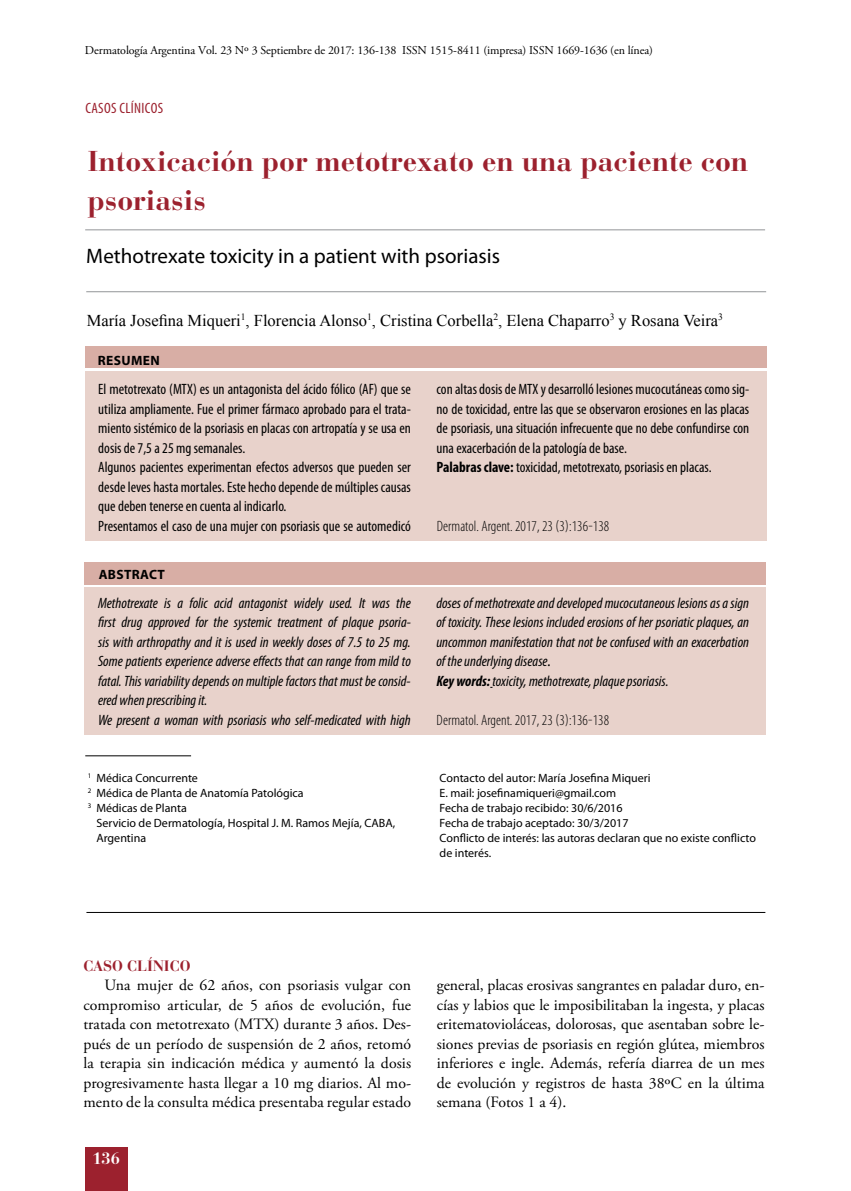
<style>
.page{position:relative;width:851px;height:1191px;background:#fff}
.page>*{position:absolute;margin:0;border:0;box-sizing:border-box;transform-origin:0 0}
.t1{font:700 28.5px/39px "Bauer Bodoni Std";color:#9c212e}
.t2{font:21px "Myriad Pro";color:#000}
.t3{font:16.5px "Times New Roman";color:#000}
.t4{font:700 16.5px "Bauer Bodoni Std";color:#fff}
.t5{font:15.75px/19.5px "Adobe Garamond Pro";color:#000;text-align:justify}
.t6{font:condensed 15px/19.5px "Myriad Pro";color:#000}
.t7{font:italic condensed 15px/19.5px "Myriad Pro";color:#000}
.t8{font:300 condensed 15px "Myriad Pro";letter-spacing:.005em;color:#000}
.t9{font:condensed 15px "Myriad Pro";letter-spacing:.025em;color:#9c212e}
.t10{font:700 15px "Bauer Bodoni Std";color:#9c212e}
.t11{font:700 13.5px "Myriad Pro";letter-spacing:.025em;color:#000}
.t12{font:12px/15px "Myriad Pro";color:#000}
.t13{font:12px "Adobe Garamond Pro";letter-spacing:-.01em;color:#000}
.s1{font-weight:700}
.s2{font-stretch:normal}
</style>
<div class="page">
<div style="left:85px;top:1146px;width:43px;height:45px;background:#9c212e"></div>
<div style="left:84px;top:587px;width:681px;height:147px;background:#e8d2cb"></div>
<div style="left:84px;top:562px;width:681px;height:22px;background:#d8aea5"></div>
<div style="left:85px;top:371px;width:681px;height:170px;background:#e8d2cb"></div>
<div style="left:85px;top:346px;width:681px;height:22px;background:#d8aea5"></div>
<hr style="left:85px;top:755px;width:106px;height:1px;background:#000">
<hr style="left:85px;top:229px;width:680px;height:1px;background:#939598">
<hr style="left:86px;top:291px;width:680px;height:1px;background:#939598">
<hr style="left:86px;top:912px;width:679px;height:1px;background:#000">
<p class="t13" style="left:85px;top:43px;width:569px">Dermatología Argentina Vol. 23 Nº 3 Septiembre de 2017: 136-138 ISSN 1515-8411 (impresa) ISSN 1669-1636 (en línea)</p>
<p class="t9" style="left:85px;top:98px;width:79px">CASOS CLÍNICOS</p>
<h1 class="t1" style="left:87px;top:142px;width:662px">Intoxicación por metotrexato en una paciente con psoriasis</h1>
<h2 class="t2" style="left:86px;top:243px;width:415px">Methotrexate toxicity in a patient with psoriasis</h2>
<p class="t3" style="left:87px;top:309px;width:637px">María Josefina Miqueri<sup>1</sup>, Florencia Alonso<sup>1</sup>, Cristina Corbella<sup>2</sup>, Elena Chaparro<sup>3</sup> y Rosana Veira<sup>3</sup></p>
<p class="t11" style="left:98px;top:351px;width:63px">RESUMEN</p>
<p class="t6" style="left:98px;top:379px;width:314px">El metotrexato (MTX) es un antagonista del ácido fólico (AF) que se utiliza ampliamente. Fue el primer fármaco aprobado para el trata&shy;miento sistémico de la psoriasis en placas con artropatía y se usa en dosis de 7,5 a 25 mg semanales.<br>Algunos pacientes experimentan efectos adversos que pueden ser desde leves hasta mortales. Este hecho depende de múltiples causas que deben tenerse en cuenta al indicarlo.<br>Presentamos el caso de una mujer con psoriasis que se automedicó</p>
<p class="t6" style="left:436px;top:379px;width:314px">con altas dosis de MTX y desarrolló lesiones mucocutáneas como sig&shy;no de toxicidad, entre las que se observaron erosiones en las placas de psoriasis, una situación infrecuente que no debe confundirse con una exacerbación de la patología de base.<br><span class="s1">Palabras clave:</span> toxicidad, metotrexato, psoriasis en placas.</p>
<p class="t8" style="left:436px;top:517px;width:174px">Dermatol. Argent. 2017, 23 (3):136-138</p>
<p class="t11" style="left:99px;top:565px;width:68px">ABSTRACT</p>
<p class="t7" style="left:98px;top:593px;width:314px">Methotrexate is a folic acid antagonist widely used. It was the first drug approved for the systemic treatment of plaque psoria&shy;sis with arthropathy and it is used in weekly doses of 7.5 to 25 mg.<br>Some patients experience adverse effects that can range from mild to fatal. This variability depends on multiple factors that must be consid&shy;ered when prescribing it.<br>We present a woman with psoriasis who self-medicated with high</p>
<p class="t7" style="left:436px;top:593px;width:314px">doses of methotrexate and developed mucocutaneous lesions as a sign of toxicity. These lesions included erosions of her psoriatic plaques, an uncommon manifestation that not be confused with an exacerbation of the underlying disease<span class="s2">.<br></span><span class="s1">Key words:</span> toxicity, methotrexate, plaque psoriasis.</p>
<p class="t8" style="left:436px;top:711px;width:174px">Dermatol. Argent. 2017, 23 (3):136-138</p>
<p class="t12" style="left:88px;top:770px;width:217px"><sup>1</sup> Médica Concurrente<br><sup>2</sup> Médica de Planta de Anatomía Patológica<br><sup>3</sup> Médicas de Planta</p>
<p class="t12" style="left:96px;top:815px;width:300px">Servicio de Dermatología, Hospital J. M. Ramos Mejía, CABA,<br>Argentina</p>
<p class="t12" style="left:439px;top:770px;width:318px">Contacto del autor: María Josefina Miqueri<br>E. mail: josefinamiqueri@gmail.com<br>Fecha de trabajo recibido: 30/6/2016<br>Fecha de trabajo aceptado: 30/3/2017<br>Conflicto de interés: las autoras declaran que no existe conflicto de interés.</p>
<p class="t10" style="left:83px;top:956px;width:109px">CASO CLÍNICO</p>
<p class="t5" style="left:83px;top:976px;width:329px;text-indent:21px">Una mujer de 62 años, con psoriasis vulgar con compromiso articular, de 5 años de evolución, fue tratada con metotrexato (MTX) durante 3 años. Des&shy;pués de un período de suspensión de 2 años, retomó la terapia sin indicación médica y aumentó la dosis progresivamente hasta llegar a 10 mg diarios. Al mo&shy;mento de la consulta médica presentaba regular estado</p>
<p class="t5" style="left:436px;top:976px;width:329px">general, placas erosivas sangrantes en paladar duro, en&shy;cías y labios que le imposibilitaban la ingesta, y placas eritematovioláceas, dolorosas, que asentaban sobre le&shy;siones previas de psoriasis en región glútea, miembros inferiores e ingle. Además, refería diarrea de un mes de evolución y registros de hasta 38ºC en la última semana (Fotos 1 a 4).</p>
<p class="t4" style="left:92px;top:1148px;width:29px">136</p>
</div>
